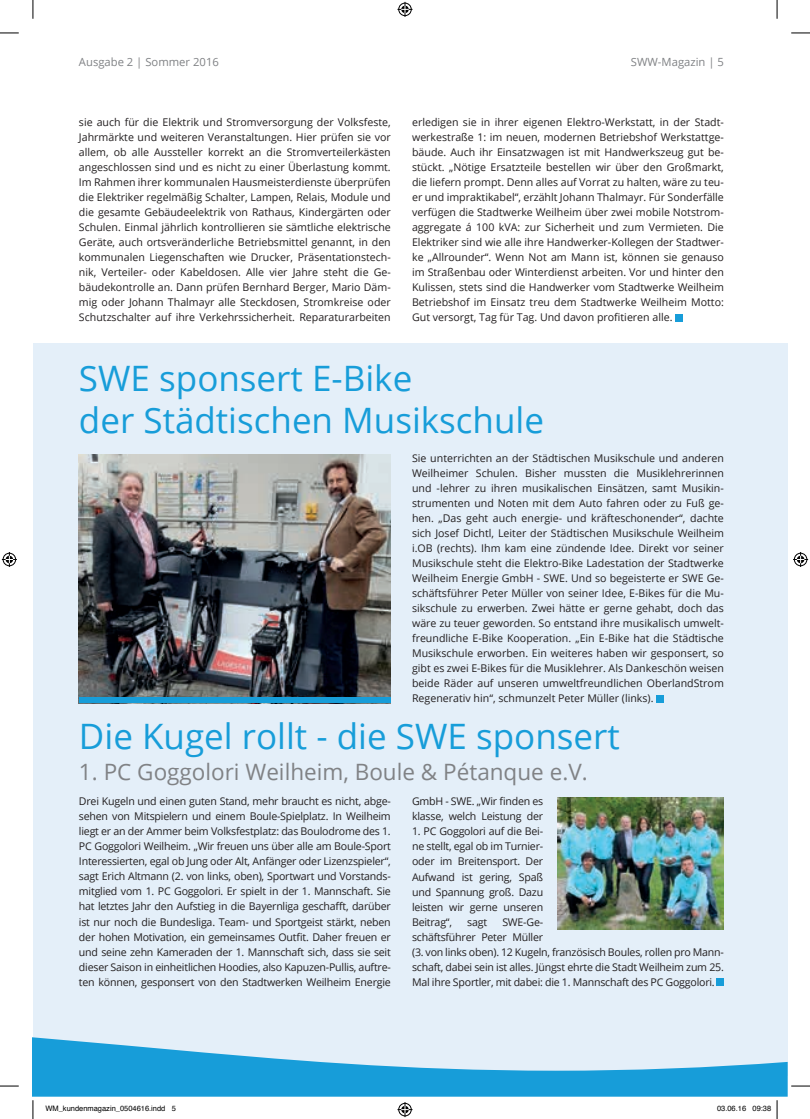
<style>
.page{position:relative;width:810px;height:1119px;background:#fff}
.page>*{position:absolute;margin:0;border:0;box-sizing:border-box;transform-origin:0 0}
.t1{font:35px/42px "Open Sans";color:#179dd9}
.t2{font:22.5px "Open Sans";color:#808285}
.t3{font:11.25px "Open Sans";color:#808285}
.t4{font:10.62px/15px "Open Sans";letter-spacing:-.02em;color:#231f20;text-align:justify}
.t5{font:7.5px "Helvetica";color:#000}
</style>
<div class="page">
<div style="left:33px;top:343px;width:755px;height:732px;background:#e4eff9"></div>
<svg style="left:33px;top:1037px;width:755px;height:59px;fill:#179dd9"></svg>
<div style="left:675px;top:314px;width:7px;height:7px;background:#179dd9"></div>
<img style="left:79px;top:454px;width:312px;height:243px">
<div style="left:717px;top:978px;width:7px;height:7px;background:#179dd9"></div>
<img style="left:557px;top:797px;width:167px;height:132px">
<div style="left:656px;top:695px;width:7px;height:7px;background:#179dd9"></div>
<div style="left:79px;top:697px;width:312px;height:6px;background:#179dd9"></div>
<svg style="left:0;top:32px;width:19px;height:2px"></svg>
<svg style="left:791px;top:32px;width:19px;height:2px"></svg>
<svg style="left:0;top:1085px;width:19px;height:1px"></svg>
<svg style="left:791px;top:1085px;width:19px;height:1px"></svg>
<svg style="left:32px;top:0;width:2px;height:19px"></svg>
<svg style="left:32px;top:1100px;width:2px;height:18px"></svg>
<svg style="left:776px;top:0;width:2px;height:19px"></svg>
<svg style="left:397px;top:2px;width:15px;height:15px"></svg>
<svg style="left:397px;top:1102px;width:15px;height:14px"></svg>
<svg style="left:2px;top:552px;width:15px;height:15px"></svg>
<svg style="left:793px;top:552px;width:15px;height:15px"></svg>
<svg style="left:776px;top:1100px;width:2px;height:18px"></svg>
<p class="t3" style="left:79px;top:55px;width:141px">Ausgabe 2 | Sommer 2016</p>
<p class="t3" style="left:631px;top:55px;width:94px">SWW-Magazin | 5</p>
<p class="t4" style="left:79px;top:114px;width:313px">sie auch für die Elektrik und Stromversorgung der Volksfeste, Jahrmärkte und weiteren Veranstaltungen. Hier prüfen sie vor allem, ob alle Aussteller korrekt an die Stromverteilerkästen angeschlossen sind und es nicht zu einer Überlastung kommt.<br>Im Rahmen ihrer kommunalen Hausmeisterdienste überprüfen die Elektriker regelmäßig Schalter, Lampen, Relais, Module und die gesamte Gebäudeelektrik von Rathaus, Kindergärten oder Schulen. Einmal jährlich kontrollieren sie sämtliche elektrische Geräte, auch ortsveränderliche Betriebsmittel genannt, in den kommunalen Liegenschaften wie Drucker, Präsentationstech&shy;nik, Verteiler- oder Kabeldosen. Alle vier Jahre steht die Ge&shy;bäudekontrolle an. Dann prüfen Bernhard Berger, Mario Däm&shy;mig oder Johann Thalmayr alle Steckdosen, Stromkreise oder Schutzschalter auf ihre Verkehrssicherheit. Reparaturarbeiten</p>
<p class="t4" style="left:412px;top:114px;width:313px">erledigen sie in ihrer eigenen Elektro-Werkstatt, in der Stadt&shy;werkestraße 1: im neuen, modernen Betriebshof Werkstattge&shy;bäude. Auch ihr Einsatzwagen ist mit Handwerkszeug gut be&shy;stückt. „Nötige Ersatzteile bestellen wir über den Großmarkt, die liefern prompt. Denn alles auf Vorrat zu halten, wäre zu teu&shy;er und impraktikabel“, erzählt Johann Thalmayr. Für Sonderfälle verfügen die Stadtwerke Weilheim über zwei mobile Notstrom&shy;aggregate á 100 kVA: zur Sicherheit und zum Vermieten. Die Elektriker sind wie alle ihre Handwerker-Kollegen der Stadtwer&shy;ke „Allrounder“. Wenn Not am Mann ist, können sie genauso im Straßenbau oder Winterdienst arbeiten. Vor und hinter den Kulissen, stets sind die Handwerker vom Stadtwerke Weilheim Betriebshof im Einsatz treu dem Stadtwerke Weilheim Motto:<br>Gut versorgt, Tag für Tag. Und davon profitieren alle.</p>
<h1 class="t1" style="left:79px;top:356px;width:467px">SWE sponsert E-Bike<br>der Städtischen Musikschule</h1>
<p class="t4" style="left:412px;top:450px;width:313px">Sie unterrichten an der Städtischen Musikschule und anderen Weilheimer Schulen. Bisher mussten die Musiklehrerinnen und -lehrer zu ihren musikalischen Einsätzen, samt Musikin&shy;strumenten und Noten mit dem Auto fahren oder zu Fuß ge&shy;hen. „Das geht auch energie- und kräfteschonender“, dachte sich Josef Dichtl, Leiter der Städtischen Musikschule Weilheim i.OB (rechts). Ihm kam eine zündende Idee. Direkt vor seiner Musikschule steht die Elektro-Bike Ladestation der Stadtwerke Weilheim Energie GmbH - SWE. Und so begeisterte er SWE Ge&shy;schäftsführer Peter Müller von seiner Idee, E-Bikes für die Mu&shy;sikschule zu erwerben. Zwei hätte er gerne gehabt, doch das wäre zu teuer geworden. So entstand ihre musikalisch umwelt&shy;freundliche E-Bike Kooperation. „Ein E-Bike hat die Städtische Musikschule erworben. Ein weiteres haben wir gesponsert, so gibt es zwei E-Bikes für die Musiklehrer. Als Dankeschön weisen beide Räder auf unseren umweltfreundlichen OberlandStrom Regenerativ hin“, schmunzelt Peter Müller (links).</p>
<h1 class="t1" style="left:79px;top:714px;width:542px">Die Kugel rollt - die SWE sponsert</h1>
<h2 class="t2" style="left:79px;top:755px;width:510px">1. PC Goggolori Weilheim, Boule &amp; Pétanque e.V.</h2>
<p class="t4" style="left:79px;top:793px;width:313px">Drei Kugeln und einen guten Stand, mehr braucht es nicht, abge&shy;sehen von Mitspielern und einem Boule-Spielplatz. In Weilheim liegt er an der Ammer beim Volksfestplatz: das Boulodrome des 1.<br>PC Goggolori Weilheim. „Wir freuen uns über alle am Boule-Sport Interessierten, egal ob Jung oder Alt, Anfänger oder Lizenzspieler“, sagt Erich Altmann (2. von links, oben), Sportwart und Vorstands&shy;mitglied vom 1. PC Goggolori. Er spielt in der 1. Mannschaft. Sie hat letztes Jahr den Aufstieg in die Bayernliga geschafft, darüber ist nur noch die Bundesliga. Team- und Sportgeist stärkt, neben der hohen Motivation, ein gemeinsames Outfit. Daher freuen er und seine zehn Kameraden der 1. Mannschaft sich, dass sie seit dieser Saison in einheitlichen Hoodies, also Kapuzen-Pullis, auftre&shy;ten können, gesponsert von den Stadtwerken Weilheim Energie</p>
<p class="t4" style="left:412px;top:793px;width:133px">GmbH - SWE. „Wir finden es klasse, welch Leistung der</p>
<p class="t4" style="left:412px;top:823px;width:133px">1. PC Goggolori auf die Bei&shy;ne stellt, egal ob im Turnier&shy;oder im Breitensport. Der Aufwand ist gering, Spaß und Spannung groß. Dazu leisten wir gerne unseren Beitrag“,</p>
<p class="t4" style="left:412px;top:913px;width:313px;text-align:left;text-indent:90px">SWE-Ge-<br>schäftsführer Peter Müller<br>(3. von links oben). 12 Kugeln, französisch Boules, rollen pro Mann&shy;schaft, dabei sein ist alles. Jüngst ehrte die Stadt Weilheim zum 25.<br>Mal ihre Sportler, mit dabei: die 1. Mannschaft des PC Goggolori.</p>
<p class="t4" style="left:467px;top:913px;width:21px">sagt</p>
<p class="t5" style="left:45px;top:1103px;width:132px">WM_kundenmagazin_0504616.indd 5</p>
<p class="t5" style="left:717px;top:1103px;width:56px">03.06.16 09:38</p>
</div>
